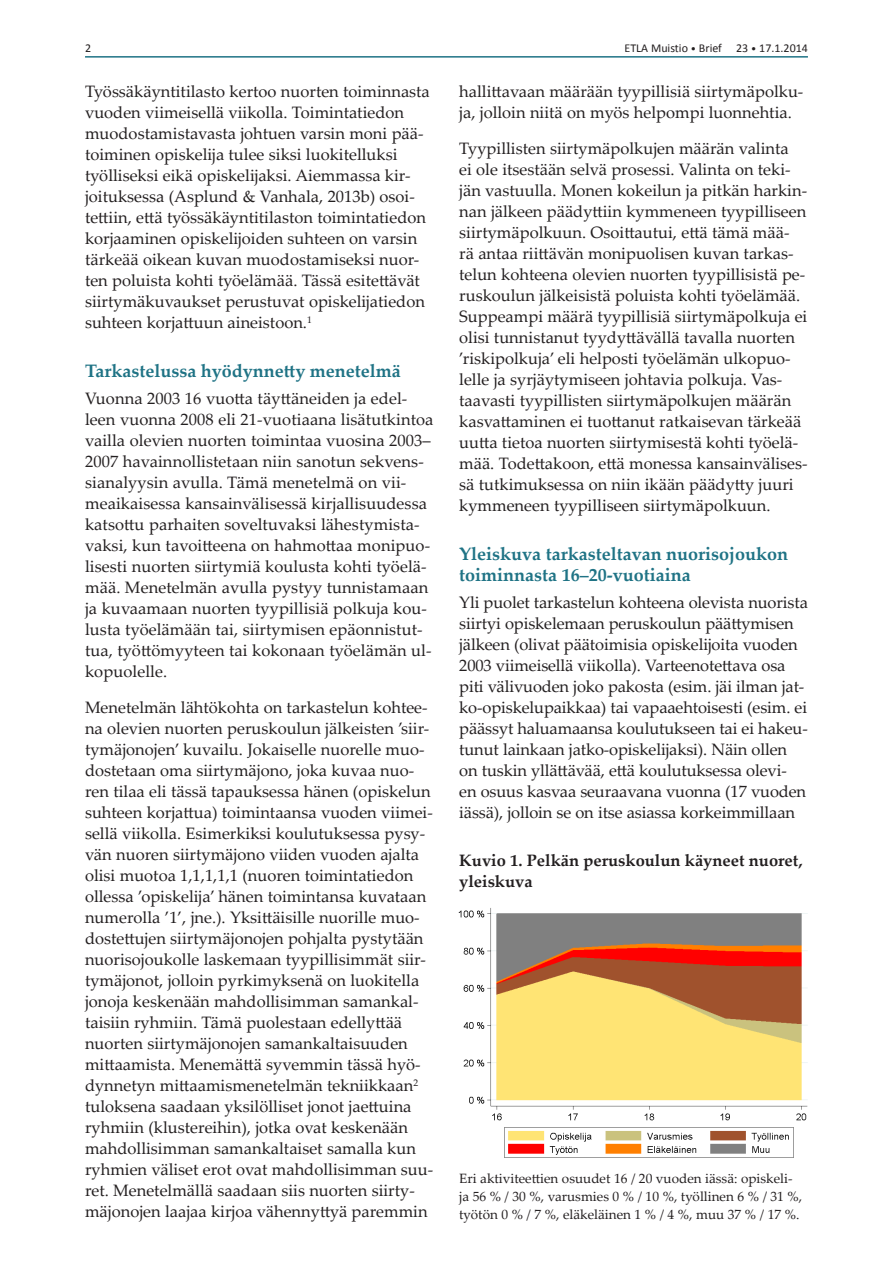
<style>
.page{position:relative;width:893px;height:1263px;background:#fff}
.page>*{position:absolute;margin:0;border:0;box-sizing:border-box;transform-origin:0 0}
.Väliotsikko_1{font:700 18px/21px "Palatino Linotype";color:#1f7385}
.Leipis{font:16.5px/21px "Palatino Linotype";color:#231f20}
.Leipis-2{font:700 16.5px/21px "Palatino Linotype";color:#231f20}
.Leipis-3{font:13.5px/18px "Palatino Linotype";color:#231f20}
.Sivunumero{font:12px "Calibri";color:#231f20}
.s1{font-size:10.5px}
</style>
<div class="page">
<hr style="left:85px;top:56px;width:723px;height:2px;background:#1f7385">
<img style="left:458px;top:908px;width:350px;height:250px">
<p class="Sivunumero" style="left:85px;top:40px;width:8px">2</p>
<p class="Sivunumero" style="left:624px;top:40px;width:185px">ETLA Muistio <span class="s1">•</span> Brief 23 <span class="s1">•</span> 17.1.2014</p>
<p class="Leipis" style="left:459px;top:80px;width:346px">hallittavaan määrään tyypillisiä siirtymäpolku&shy;ja, jolloin niitä on myös helpompi luonnehtia.</p>
<p class="Leipis" style="left:459px;top:137px;width:350px">Tyypillisten siirtymäpolkujen määrän valinta<br>ei ole itsestään selvä prosessi. Valinta on teki&shy;jän vastuulla. Monen kokeilun ja pitkän harkin&shy;nan jälkeen päädyttiin kymmeneen tyypilliseen siirtymäpolkuun. Osoittautui, että tämä mää&shy;rä antaa riittävän monipuolisen kuvan tarkas&shy;telun kohteena olevien nuorten tyypillisistä pe&shy;ruskoulun jälkeisistä poluista kohti työelämää.<br>Suppeampi määrä tyypillisiä siirtymäpolkuja ei olisi tunnistanut tyydyttävällä tavalla nuorten ’riskipolkuja’ eli helposti työelämän ulkopuo&shy;lelle ja syrjäytymiseen johtavia polkuja. Vas&shy;taavasti tyypillisten siirtymäpolkujen määrän kasvattaminen ei tuottanut ratkaisevan tärkeää uutta tietoa nuorten siirtymisestä kohti työelä&shy;mää. Todettakoon, että monessa kansainvälises&shy;sä tutkimuksessa on niin ikään päädytty juuri kymmeneen tyypilliseen siirtymäpolkuun.</p>
<p class="Väliotsikko_1" style="left:459px;top:543px;width:331px">Yleiskuva tarkasteltavan nuorisojoukon toiminnasta 16–20-vuotiaina</p>
<p class="Leipis" style="left:459px;top:591px;width:350px">Yli puolet tarkastelun kohteena olevista nuorista siirtyi opiskelemaan peruskoulun päättymisen jälkeen (olivat päätoimisia opiskelijoita vuoden 2003 viimeisellä viikolla). Varteenotettava osa piti välivuoden joko pakosta (esim. jäi ilman jat&shy;ko-opiskelupaikkaa) tai vapaaehtoisesti (esim. ei päässyt haluamaansa koulutukseen tai ei hakeu&shy;tunut lainkaan jatko-opiskelijaksi). Näin ollen on tuskin yllättävää, että koulutuksessa olevi&shy;en osuus kasvaa seuraavana vuonna (17 vuoden iässä), jolloin se on itse asiassa korkeimmillaan</p>
<p class="Leipis" style="left:85px;top:80px;width:346px">Työssäkäyntitilasto kertoo nuorten toiminnasta vuoden viimeisellä viikolla. Toimintatiedon muodostamistavasta johtuen varsin moni pää&shy;toiminen opiskelija tulee siksi luokitelluksi työlliseksi eikä opiskelijaksi. Aiemmassa kir&shy;joituksessa (Asplund &amp; Vanhala, 2013b) osoi&shy;tettiin, että työssäkäyntitilaston toimintatiedon korjaaminen opiskelijoiden suhteen on varsin tärkeää oikean kuvan muodostamiseksi nuor&shy;ten poluista kohti työelämää. Tässä esitettävät siirtymäkuvaukset perustuvat opiskelijatiedon suhteen korjattuun aineistoon.<sup>1</sup></p>
<p class="Väliotsikko_1" style="left:85px;top:360px;width:317px">Tarkastelussa hyödynnetty menetelmä</p>
<p class="Leipis" style="left:85px;top:387px;width:350px">Vuonna 2003 16 vuotta täyttäneiden ja edel&shy;leen vuonna 2008 eli 21-vuotiaana lisätutkintoa vailla olevien nuorten toimintaa vuosina 2003– 2007 havainnollistetaan niin sanotun sekvens&shy;sianalyysin avulla. Tämä menetelmä on vii&shy;meaikaisessa kansainvälisessä kirjallisuudessa katsottu parhaiten soveltuvaksi lähestymista&shy;vaksi, kun tavoitteena on hahmottaa monipuo&shy;lisesti nuorten siirtymiä koulusta kohti työelä&shy;mää. Menetelmän avulla pystyy tunnistamaan ja kuvaamaan nuorten tyypillisiä polkuja kou&shy;lusta työelämään tai, siirtymisen epäonnistut&shy;tua, työttömyyteen tai kokonaan työelämän ul&shy;kopuolelle.</p>
<p class="Leipis" style="left:85px;top:696px;width:350px">Menetelmän lähtökohta on tarkastelun kohtee&shy;na olevien nuorten peruskoulun jälkeisten ’siir&shy;tymäjonojen’ kuvailu. Jokaiselle nuorelle muo&shy;dostetaan oma siirtymäjono, joka kuvaa nuo&shy;ren tilaa eli tässä tapauksessa hänen (opiskelun suhteen korjattua) toimintaansa vuoden viimei&shy;sellä viikolla. Esimerkiksi koulutuksessa pysy&shy;vän nuoren siirtymäjono viiden vuoden ajalta olisi muotoa 1,1,1,1,1 (nuoren toimintatiedon ollessa ’opiskelija’ hänen toimintansa kuvataan numerolla ’1’, jne.). Yksittäisille nuorille muo&shy;dostettujen siirtymäjonojen pohjalta pystytään nuorisojoukolle laskemaan tyypillisimmät siir&shy;tymäjonot, jolloin pyrkimyksenä on luokitella jonoja keskenään mahdollisimman samankal&shy;taisiin ryhmiin. Tämä puolestaan edellyttää nuorten siirtymäjonojen samankaltaisuuden mittaamista. Menemättä syvemmin tässä hyö&shy;dynnetyn mittaamismenetelmän tekniikkaan<sup>2 </sup>tuloksena saadaan yksilölliset jonot jaettuina ryhmiin (klustereihin), jotka ovat keskenään mahdollisimman samankaltaiset samalla kun ryhmien väliset erot ovat mahdollisimman suu&shy;ret. Menetelmällä saadaan siis nuorten siirty&shy;mäjonojen laajaa kirjoa vähennyttyä paremmin</p>
<p class="Leipis-2" style="left:459px;top:849px;width:345px">Kuvio 1. Pelkän peruskoulun käyneet nuoret, yleiskuva</p>
<p class="Leipis-3" style="left:459px;top:1169px;width:345px">Eri aktiviteettien osuudet 16 / 20 vuoden iässä: opiskeli&shy;ja 56 % / 30 %, varusmies 0 % / 10 %, työllinen 6 % / 31 %, työtön 0 % / 7 %, eläkeläinen 1 % / 4 %, muu 37 % / 17 %.</p>
</div>
